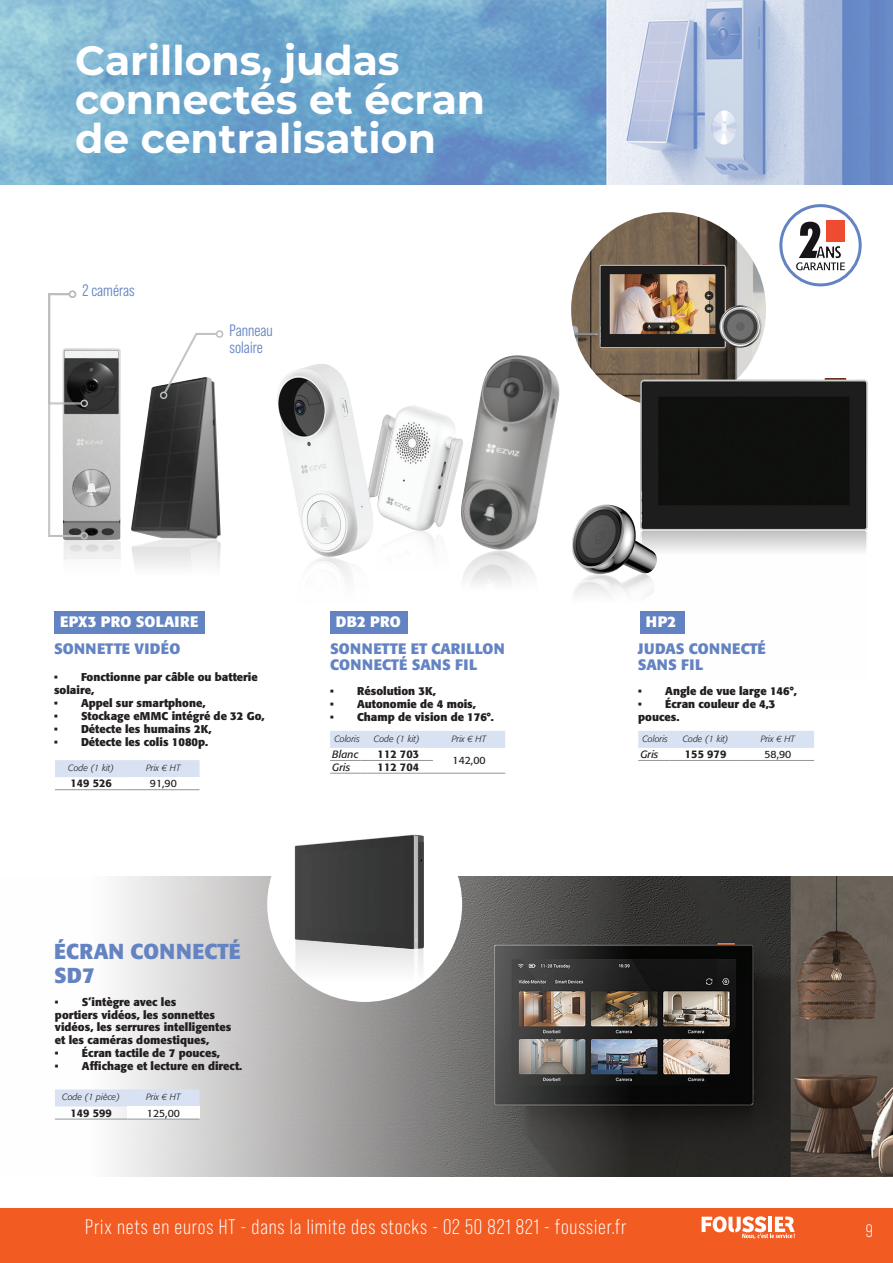
<style>
.page{position:relative;width:893px;height:1263px;background:#fff}
.page>*{position:absolute;margin:0;border:0;box-sizing:border-box;transform-origin:0 0}
.t1{font:700 40.95px/39px "Montserrat";color:#fff}
.t2{font:700 21.45px/23.5px "Formata";color:#6383c2}
.t3{font:21px "Bebas Neue Pro";letter-spacing:.04em;color:#fff}
.t4{font:18px "Bebas Neue Pro";color:#fff}
.t5{font:16.5px/16.5px "Bebas Neue Pro Middle";color:#6383c2}
.t6{font:700 15px/16.5px "Formata";letter-spacing:.01em;color:#6383c2}
.t7{font:700 15px "Formata";letter-spacing:.02em;color:#fff}
.t8{font:700 11.25px/12.9px "Formata";color:#231f20}
.t9{font:500 10.95px "Formata";color:#231f20}
.t10{font:10.5px "Formata";color:#231f20}
.t11{font:italic 10.5px "Formata";color:#231f20}
.t12{font:italic 300 9px "Formata";color:#231f20}
</style>
<div class="page">
<div style="left:0;top:1208px;width:893px;height:55px;background:#f25b21"></div>
<svg style="left:702px;top:1216px;width:93px;height:23px"></svg>
<img style="left:55px;top:876px;width:838px;height:301px">
<img style="left:63px;top:348px;width:58px;height:286px">
<img style="left:131px;top:384px;width:90px;height:250px">
<img style="left:376px;top:611px;width:32px;height:23px">
<img style="left:313px;top:558px;width:59px;height:76px">
<img style="left:277px;top:364px;width:184px;height:194px">
<img style="left:0;top:0;width:893px;height:185px">
<div style="left:826px;top:220px;width:19px;height:22px;background:#ef4b30"></div>
<svg style="left:796px;top:222px;width:49px;height:48px"></svg>
<div style="left:779px;top:204px;width:83px;height:82px;border:3px solid #6383c2;border-radius:50%"></div>
<div style="left:55px;top:760px;width:145px;height:17px;background:#d8e2f2"></div>
<hr style="left:55px;top:789px;width:72px;height:1px;background:#939598">
<hr style="left:127px;top:789px;width:73px;height:1px;background:#939598">
<div style="left:330px;top:731px;width:175px;height:17px;background:#d8e2f2"></div>
<hr style="left:330px;top:760px;width:31px;height:1px;background:#939598">
<hr style="left:361px;top:760px;width:72px;height:1px;background:#939598">
<hr style="left:330px;top:773px;width:31px;height:1px;background:#939598">
<hr style="left:361px;top:773px;width:72px;height:1px;background:#939598">
<hr style="left:433px;top:773px;width:72px;height:1px;background:#939598">
<img style="left:461px;top:551px;width:73px;height:193px">
<img style="left:461px;top:355px;width:99px;height:196px">
<div style="left:267px;top:807px;width:195px;height:195px;background:#fff;border-radius:50%"></div>
<img style="left:294px;top:834px;width:130px;height:105px">
<img style="left:295px;top:939px;width:129px;height:63px">
<img style="left:571px;top:212px;width:195px;height:195px;border-radius:97px">
<div style="left:55px;top:1089px;width:145px;height:17px;background:#d8e2f2"></div>
<div style="left:127px;top:1106px;width:73px;height:13px;background:#fff"></div>
<hr style="left:55px;top:1119px;width:72px;height:1px;background:#939598">
<hr style="left:127px;top:1119px;width:73px;height:1px;background:#939598">
<div style="left:638px;top:731px;width:176px;height:17px;background:#d8e2f2"></div>
<hr style="left:638px;top:760px;width:31px;height:1px;background:#939598">
<hr style="left:669px;top:760px;width:73px;height:1px;background:#939598">
<hr style="left:742px;top:760px;width:72px;height:1px;background:#939598">
<div style="left:54px;top:611px;width:151px;height:22px;background:#6383c2"></div>
<div style="left:330px;top:611px;width:77px;height:22px;background:#6383c2"></div>
<img style="left:640px;top:378px;width:228px;height:256px">
<img style="left:574px;top:577px;width:83px;height:56px">
<img style="left:545px;top:490px;width:124px;height:87px">
<svg style="left:164px;top:333px;width:53px;height:61px"></svg>
<div style="left:216px;top:330px;width:7px;height:8px;border:2px solid #bcbdc0;border-radius:50%"></div>
<div style="left:160px;top:392px;width:7px;height:7px;border:2px solid #bcbdc0;border-radius:50%"></div>
<div style="left:81px;top:532px;width:7px;height:8px;border:2px solid #bcbdc0;border-radius:50%"></div>
<svg style="left:48px;top:293px;width:34px;height:244px"></svg>
<div style="left:69px;top:290px;width:7px;height:8px;border:2px solid #bcbdc0;border-radius:50%"></div>
<div style="left:81px;top:400px;width:7px;height:7px;border:2px solid #bcbdc0;border-radius:50%"></div>
<h1 class="t1" style="left:75px;top:39px;width:411px">Carillons, judas connectés et écran de centralisation</h1>
<h3 class="t5" style="left:83px;top:282px;width:54px">2 caméras</h3>
<h3 class="t5" style="left:230px;top:322px;width:45px">Panneau solaire</h3>
<h3 class="t7" style="left:60px;top:613px;width:140px">EPX3 PRO SOLAIRE</h3>
<h3 class="t7" style="left:336px;top:613px;width:67px">DB2 PRO</h3>
<h3 class="t7" style="left:646px;top:613px;width:32px">HP2</h3>
<h3 class="t6" style="left:54px;top:640px;width:128px">SONNETTE VIDÉO</h3>
<p class="t8" style="left:54px;top:670px;width:205px">• Fonctionne par câble ou batterie solaire,</p>
<p class="t8" style="left:54px;top:696px;width:153px">• Appel sur smartphone,</p>
<p class="t8" style="left:54px;top:709px;width:212px">• Stockage eMMC intégré de 32 Go,</p>
<p class="t8" style="left:54px;top:722px;width:159px">• Détecte les humains 2K,</p>
<p class="t8" style="left:54px;top:735px;width:156px">• Détecte les colis 1080p.</p>
<p class="t12" style="left:68px;top:762px;width:47px">Code (1 kit)</p>
<p class="t12" style="left:146px;top:762px;width:36px">Prix € HT</p>
<p class="t9" style="left:70px;top:777px;width:43px">149 526</p>
<p class="t10" style="left:150px;top:777px;width:28px">91,90</p>
<h2 class="t2" style="left:54px;top:940px;width:188px">ÉCRAN CONNECTÉ<br>SD7</h2>
<p class="t8" style="left:55px;top:995px;width:178px">• S’intègre avec les<br>portiers vidéos, les sonnettes vidéos, les serrures intelligentes et les caméras domestiques,</p>
<p class="t8" style="left:55px;top:1047px;width:167px">• Écran tactile de 7 pouces,</p>
<p class="t8" style="left:55px;top:1060px;width:189px">• Affichage et lecture en direct.</p>
<p class="t12" style="left:62px;top:1092px;width:59px">Code (1 pièce)</p>
<p class="t12" style="left:146px;top:1092px;width:36px">Prix € HT</p>
<p class="t9" style="left:70px;top:1106px;width:43px">149 599</p>
<p class="t10" style="left:147px;top:1106px;width:35px">125,00</p>
<h3 class="t6" style="left:330px;top:640px;width:176px">SONNETTE ET CARILLON<br>CONNECTÉ SANS FIL</h3>
<p class="t8" style="left:330px;top:685px;width:107px">• Résolution 3K,</p>
<p class="t8" style="left:330px;top:698px;width:147px">• Autonomie de 4 mois,</p>
<p class="t8" style="left:330px;top:711px;width:165px">• Champ de vision de 176°.</p>
<p class="t12" style="left:334px;top:733px;width:27px">Coloris</p>
<p class="t12" style="left:374px;top:733px;width:47px">Code (1 kit)</p>
<p class="t12" style="left:452px;top:733px;width:36px">Prix € HT</p>
<p class="t11" style="left:332px;top:748px;width:28px">Blanc</p>
<p class="t9" style="left:378px;top:748px;width:43px">112 703</p>
<p class="t10" style="left:453px;top:754px;width:35px">142,00</p>
<p class="t11" style="left:332px;top:761px;width:20px">Gris</p>
<p class="t9" style="left:378px;top:760px;width:43px">112 704</p>
<h3 class="t6" style="left:638px;top:640px;width:130px">JUDAS CONNECTÉ<br>SANS FIL</h3>
<p class="t8" style="left:638px;top:685px;width:160px">• Angle de vue large 146°,</p>
<p class="t8" style="left:638px;top:698px;width:139px">• Écran couleur de 4,3 pouces.</p>
<p class="t12" style="left:642px;top:733px;width:27px">Coloris</p>
<p class="t12" style="left:683px;top:733px;width:47px">Code (1 kit)</p>
<p class="t12" style="left:761px;top:733px;width:36px">Prix € HT</p>
<p class="t11" style="left:640px;top:748px;width:20px">Gris</p>
<p class="t9" style="left:685px;top:748px;width:43px">155 979</p>
<p class="t10" style="left:764px;top:748px;width:28px">58,90</p>
<h3 class="t3" style="left:85px;top:1215px;width:543px">Prix nets en euros HT - dans la limite des stocks - 02 50 821 821 - foussier.fr</h3>
<h3 class="t4" style="left:866px;top:1220px;width:9px">9</h3>
</div>
